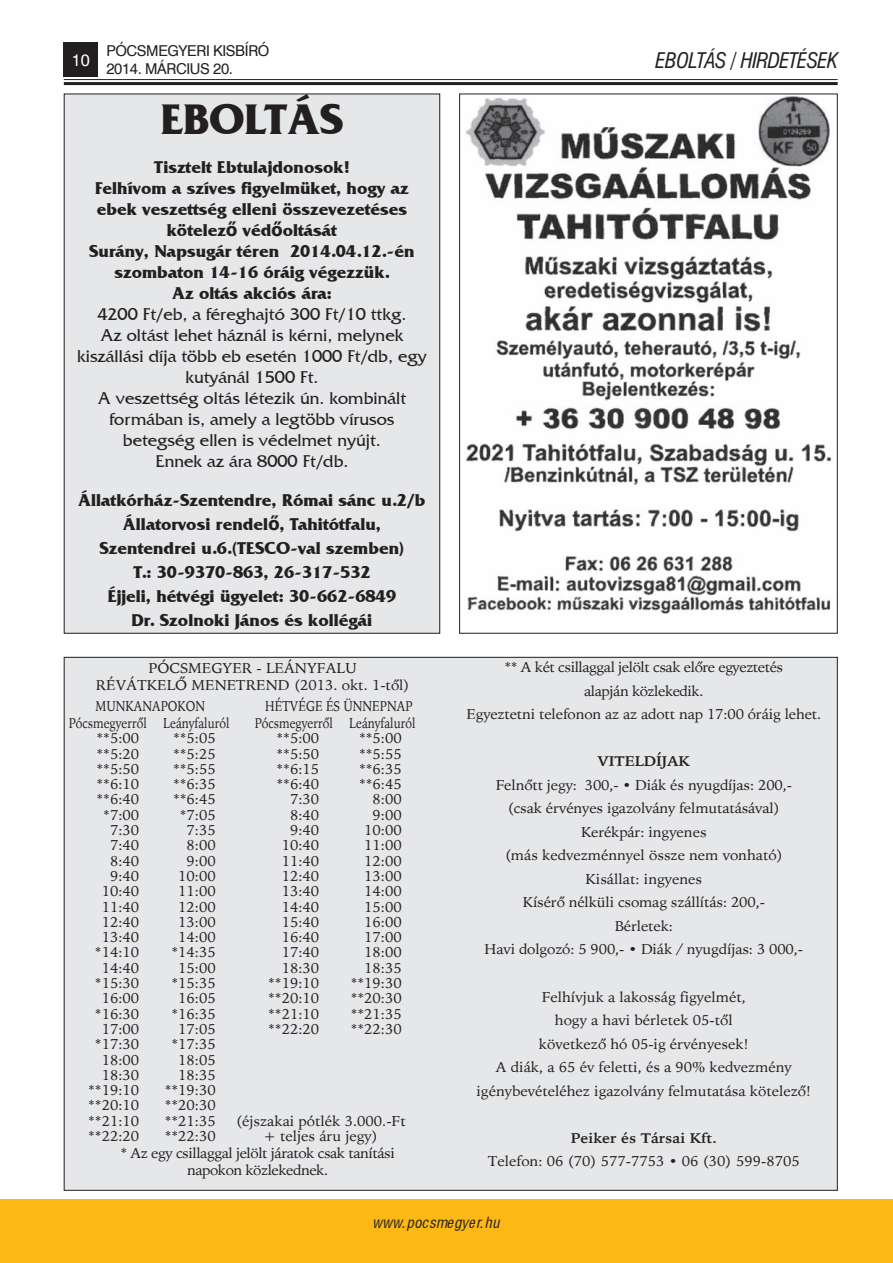
<style>
.page{position:relative;width:893px;height:1263px;background:#fff}
.page>*{position:absolute;margin:0;border:0;box-sizing:border-box;transform-origin:0 0}
.t1{font:700 45px "France";color:#231f20}
.t2{font:italic condensed 21px "H Swiss 721";letter-spacing:-.025em;color:#231f20}
.t3{font:700 18px/21px "France";color:#231f20;text-align:center}
.t4{font:18px/21px "France";color:#231f20;text-align:center}
.t5{font:16.5px "H Swiss 721";color:#fff}
.t6{font:15px/18.3px "H Swiss 721";letter-spacing:-.025em;color:#231f20}
.t7{font:italic condensed 15px "Switzerland";color:#231f20}
.t8{font:14.1px/23.5px "H Iowan Old Style";color:#231f20;text-align:center;scale:1.06 1}
.t9{font:14.1px/23.5px "H Iowan Old Style";letter-spacing:-.03em;color:#231f20;text-align:center;scale:1.06 1}
.t10{font:14.1px "H Iowan Old Style";color:#231f20;scale:.85 1}
.t11{font:700 14.1px "H Iowan Old Style";color:#231f20;scale:1.06 1}
.s1{font-family:"Tahoma"}
</style>
<div class="page">
<div style="left:64px;top:43px;width:34px;height:34px;background:#231f20"></div>
<hr style="left:64px;top:79px;width:774px;height:1px;background:#231f20">
<hr style="left:64px;top:82px;width:774px;height:3px;background:#231f20">
<div style="left:0;top:1199px;width:893px;height:64px;background:#fcb814"></div>
<div style="left:64px;top:657px;width:773px;height:533px;background:#e6e7e9"></div>
<img style="left:465px;top:96px;width:367px;height:518px">
<div style="left:64px;top:94px;width:376px;height:539px;background:#e6e7e9"></div>
<p class="t5" style="left:72px;top:50px;width:20px">10</p>
<p class="t6" style="left:106px;top:42px;width:165px">PÓCSMEGYERI KISBÍRÓ<br>2014. MÁRCIUS 20.</p>
<h1 class="t1" style="left:161px;top:94px;width:184px">EBOLTÁS</h1>
<p class="t3" style="left:89px;top:156px;width:327px">Tisztelt Ebtulajdonosok!<br>Felhívom a szíves figyelmüket, hogy az ebek veszettség elleni összevezetéses kötelez<span class="s1">ő</span> véd<span class="s1">ő</span>oltását<br>Surány, Napsugár téren 2014.04.12.-én szombaton 14-16 óráig végezzük.<br>Az oltás akciós ára:</p>
<p class="t4" style="left:77px;top:304px;width:351px">4200 Ft/eb, a féreghajtó 300 Ft/10 ttkg.<br>Az oltást lehet háznál is kérni, melynek kiszállási díja több eb esetén 1000 Ft/db, egy kutyánál 1500 Ft.<br>A veszettség oltás létezik ún. kombinált formában is, amely a legtöbb vírusos betegség ellen is védelmet nyújt.<br>Ennek az ára 8000 Ft/db.</p>
<p class="t3" style="left:78px;top:488px;width:349px;line-height:24px">Állatkórház-Szentendre, Római sánc u.2/b Állatorvosi rendel<span class="s1">ő</span>, Tahitótfalu, Szentendrei u.6.(TESCO-val szemben)<br>T.: 30-9370-863, 26-317-532<br>Éjjeli, hétvégi ügyelet: 30-662-6849<br>Dr. Szolnoki János és kollégái</p>
<p class="t8" style="left:149px;top:657px;width:20px">Pócsmegyer</p>
<p class="t8" style="left:257px;top:657px;width:28px">- Leányfalu</p>
<p class="t8" style="left:96px;top:674px;width:11px">révátkelő</p>
<p class="t8" style="left:192px;top:674px;width:208px">MENETREND (2013. okt. 1-től)</p>
<p class="t10" style="left:96px;top:697px;width:131px">MUNKANAPOKON</p>
<p class="t10" style="left:265px;top:697px;width:175px">HÉTVÉGE ÉS ÜNNEPNAP</p>
<p class="t10" style="left:69px;top:714px;width:191px">Pócsmegyerről Leányfaluról</p>
<p class="t10" style="left:255px;top:714px;width:191px">Pócsmegyerről Leányfaluról</p>
<p class="t8" style="left:97px;top:726px;width:42px">**5:00</p>
<p class="t8" style="left:173px;top:726px;width:42px">**5:05</p>
<p class="t8" style="left:277px;top:726px;width:42px">**5:00</p>
<p class="t8" style="left:359px;top:726px;width:42px">**5:00</p>
<p class="t8" style="left:97px;top:742px;width:42px">**5:20</p>
<p class="t8" style="left:173px;top:742px;width:42px">**5:25</p>
<p class="t8" style="left:277px;top:742px;width:42px">**5:50</p>
<p class="t8" style="left:359px;top:742px;width:42px">**5:55</p>
<p class="t8" style="left:97px;top:757px;width:42px">**5:50</p>
<p class="t8" style="left:173px;top:757px;width:42px">**5:55</p>
<p class="t8" style="left:277px;top:757px;width:42px">**6:15</p>
<p class="t8" style="left:359px;top:757px;width:42px">**6:35</p>
<p class="t8" style="left:97px;top:772px;width:42px">**6:10</p>
<p class="t8" style="left:173px;top:772px;width:42px">**6:35</p>
<p class="t8" style="left:277px;top:772px;width:42px">**6:40</p>
<p class="t8" style="left:359px;top:772px;width:42px">**6:45</p>
<p class="t8" style="left:97px;top:788px;width:42px">**6:40</p>
<p class="t8" style="left:173px;top:788px;width:42px">**6:45</p>
<p class="t8" style="left:290px;top:788px;width:29px">7:30</p>
<p class="t8" style="left:373px;top:788px;width:29px">8:00</p>
<p class="t8" style="left:103px;top:803px;width:35px">*7:00</p>
<p class="t8" style="left:180px;top:803px;width:35px">*7:05</p>
<p class="t8" style="left:290px;top:803px;width:29px">8:40</p>
<p class="t8" style="left:373px;top:803px;width:29px">9:00</p>
<p class="t8" style="left:110px;top:818px;width:29px">7:30</p>
<p class="t8" style="left:187px;top:818px;width:29px">7:35</p>
<p class="t8" style="left:290px;top:818px;width:29px">9:40</p>
<p class="t8" style="left:364px;top:818px;width:37px">10:00</p>
<p class="t8" style="left:110px;top:833px;width:29px">7:40</p>
<p class="t8" style="left:187px;top:833px;width:29px">8:00</p>
<p class="t8" style="left:282px;top:833px;width:37px">10:40</p>
<p class="t8" style="left:364px;top:833px;width:37px">11:00</p>
<p class="t8" style="left:110px;top:849px;width:29px">8:40</p>
<p class="t8" style="left:187px;top:849px;width:29px">9:00</p>
<p class="t8" style="left:282px;top:849px;width:37px">11:40</p>
<p class="t8" style="left:364px;top:849px;width:37px">12:00</p>
<p class="t8" style="left:110px;top:864px;width:29px">9:40</p>
<p class="t8" style="left:178px;top:864px;width:37px">10:00</p>
<p class="t8" style="left:282px;top:864px;width:37px">12:40</p>
<p class="t8" style="left:364px;top:864px;width:37px">13:00</p>
<p class="t8" style="left:102px;top:879px;width:37px">10:40</p>
<p class="t8" style="left:178px;top:879px;width:37px">11:00</p>
<p class="t8" style="left:282px;top:879px;width:37px">13:40</p>
<p class="t8" style="left:364px;top:879px;width:37px">14:00</p>
<p class="t8" style="left:102px;top:895px;width:37px">11:40</p>
<p class="t8" style="left:178px;top:895px;width:37px">12:00</p>
<p class="t8" style="left:282px;top:895px;width:37px">14:40</p>
<p class="t8" style="left:364px;top:895px;width:37px">15:00</p>
<p class="t8" style="left:102px;top:910px;width:37px">12:40</p>
<p class="t8" style="left:178px;top:910px;width:37px">13:00</p>
<p class="t8" style="left:282px;top:910px;width:37px">15:40</p>
<p class="t8" style="left:364px;top:910px;width:37px">16:00</p>
<p class="t8" style="left:102px;top:925px;width:37px">13:40</p>
<p class="t8" style="left:178px;top:925px;width:37px">14:00</p>
<p class="t8" style="left:282px;top:925px;width:37px">16:40</p>
<p class="t8" style="left:364px;top:925px;width:37px">17:00</p>
<p class="t8" style="left:95px;top:941px;width:43px">*14:10</p>
<p class="t8" style="left:171px;top:941px;width:43px">*14:35</p>
<p class="t8" style="left:282px;top:941px;width:37px">17:40</p>
<p class="t8" style="left:364px;top:941px;width:37px">18:00</p>
<p class="t8" style="left:102px;top:956px;width:37px">14:40</p>
<p class="t8" style="left:178px;top:956px;width:37px">15:00</p>
<p class="t8" style="left:282px;top:956px;width:37px">18:30</p>
<p class="t8" style="left:364px;top:956px;width:37px">18:35</p>
<p class="t8" style="left:95px;top:971px;width:43px">*15:30</p>
<p class="t8" style="left:171px;top:971px;width:43px">*15:35</p>
<p class="t8" style="left:268px;top:971px;width:50px">**19:10</p>
<p class="t8" style="left:351px;top:971px;width:50px">**19:30</p>
<p class="t8" style="left:102px;top:986px;width:37px">16:00</p>
<p class="t8" style="left:178px;top:986px;width:37px">16:05</p>
<p class="t8" style="left:268px;top:986px;width:50px">**20:10</p>
<p class="t8" style="left:351px;top:986px;width:50px">**20:30</p>
<p class="t8" style="left:95px;top:1002px;width:43px">*16:30</p>
<p class="t8" style="left:171px;top:1002px;width:43px">*16:35</p>
<p class="t8" style="left:268px;top:1002px;width:50px">**21:10</p>
<p class="t8" style="left:351px;top:1002px;width:50px">**21:35</p>
<p class="t8" style="left:102px;top:1017px;width:37px">17:00</p>
<p class="t8" style="left:178px;top:1017px;width:37px">17:05</p>
<p class="t8" style="left:268px;top:1017px;width:50px">**22:20</p>
<p class="t8" style="left:351px;top:1017px;width:50px">**22:30</p>
<p class="t8" style="left:95px;top:1032px;width:43px">*17:30</p>
<p class="t8" style="left:171px;top:1032px;width:43px">*17:35</p>
<p class="t8" style="left:102px;top:1048px;width:37px">18:00</p>
<p class="t8" style="left:178px;top:1048px;width:37px">18:05</p>
<p class="t8" style="left:102px;top:1063px;width:37px">18:30</p>
<p class="t8" style="left:178px;top:1063px;width:37px">18:35</p>
<p class="t8" style="left:88px;top:1078px;width:50px">**19:10</p>
<p class="t8" style="left:165px;top:1078px;width:50px">**19:30</p>
<p class="t8" style="left:88px;top:1094px;width:50px">**20:10</p>
<p class="t8" style="left:165px;top:1094px;width:50px">**20:30</p>
<p class="t8" style="left:88px;top:1109px;width:50px">**21:10</p>
<p class="t8" style="left:165px;top:1109px;width:50px">**21:35</p>
<p class="t8" style="left:236px;top:1109px;width:162px">(éjszakai pótlék 3.000.-Ft</p>
<p class="t8" style="left:88px;top:1124px;width:50px">**22:20</p>
<p class="t8" style="left:165px;top:1124px;width:50px">**22:30</p>
<p class="t8" style="left:263px;top:1124px;width:110px">+ teljes áru jegy)</p>
<p class="t9" style="left:120px;top:1141px;width:260px">* Az egy csillaggal jelölt járatok csak tanítási</p>
<p class="t9" style="left:187px;top:1158px;width:135px">napokon közlekednek.</p>
<h2 class="t2" style="left:656px;top:47px;width:88px">EBOLTÁS / HIRDETÉSEK</h2>
<p class="t9" style="left:466px;top:655px;width:336px">** A két csillaggal jelölt csak előre egyeztetés<br>alapján közlekedik.<br>Egyeztetni telefonon az az adott nap 17:00 óráig lehet.</p>
<p class="t11" style="left:598px;top:752px;width:89px">VITELDÍJAK</p>
<p class="t8" style="left:485px;top:773px;width:302px">Felnőtt jegy: 300,- • Diák és nyugdíjas: 200,- (csak érvényes igazolvány felmutatásával)<br>Kerékpár: ingyenes<br>(más kedvezménnyel össze nem vonható)<br>Kisállat: ingyenes<br>Kísérő nélküli csomag szállítás: 200,-<br>Bérletek:<br>Havi dolgozó: 5 900,- • Diák / nyugdíjas: 3 000,-</p>
<p class="t8" style="left:477px;top:985px;width:317px">Felhívjuk a lakosság figyelmét,<br>hogy a havi bérletek 05-től<br>következő hó 05-ig érvényesek!<br>A diák, a 65 év feletti, és a 90% kedvezmény igénybevételéhez igazolvány felmutatása kötelező!</p>
<p class="t11" style="left:571px;top:1129px;width:139px">Peiker és Társai Kft.</p>
<p class="t8" style="left:488px;top:1149px;width:295px">Telefon: 06 (70) 577-7753 • 06 (30) 599-8705</p>
<p class="t7" style="left:372px;top:1213px;width:129px">www.pocsmegyer.hu</p>
</div>
